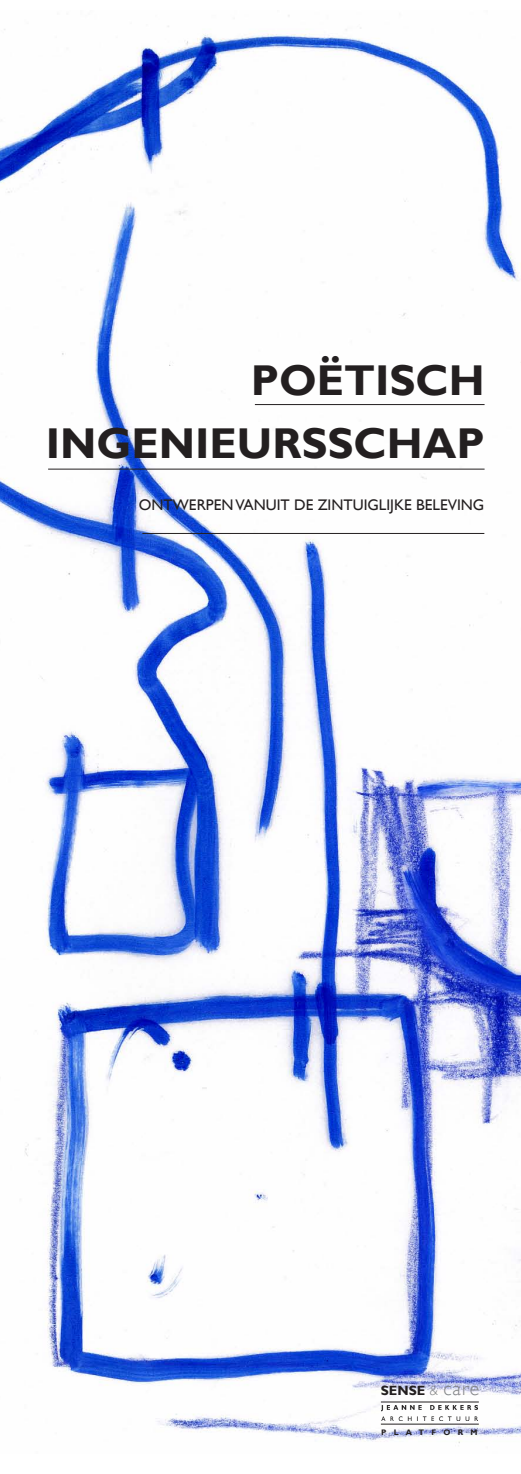
<style>
.page{position:relative;width:521px;height:1474px;background:#fff}
.page>*{position:absolute;margin:0;border:0;box-sizing:border-box;transform-origin:0 0}
.t1{font:700 43.05px "Gill Alt One";color:#231f20}
.t2{font:15.4px "Gill Alt One";color:#231f20}
.t3{font:700 13.3px "Gill Alt One";color:#231f20}
.t4{font:700 8.05px "Gill Alt One";letter-spacing:.91em;color:#231f20}
.s1{font-weight:300;color:#808285}
.s2{font-weight:300;font-size:19.6px;color:#808285}
</style>
<div class="page">
<img style="left:0;top:15px;width:521px;height:1428px">
<hr style="left:255px;top:404px;width:229px;height:1px;background:#231f20">
<hr style="left:48px;top:468px;width:436px;height:1px;background:#231f20">
<hr style="left:142px;top:533px;width:342px;height:1px;background:#231f20">
<hr style="left:381px;top:1401px;width:98px;height:1px;background:#231f20">
<hr style="left:381px;top:1423px;width:98px;height:1px;background:#231f20">
<img style="left:382px;top:1405px;width:95px;height:15px">
<p class="t1" style="left:251px;top:355px;width:235px">POËTISCH</p>
<p class="t1" style="left:46px;top:418px;width:440px">INGENIEURSSCHAP</p>
<p class="t2" style="left:139px;top:496px;width:347px">ONTWERPEN VANUIT DE ZINTUIGLIJKE BELEVING</p>
<p class="t3" style="left:381px;top:1382px;width:100px">SENSE <span class="s1">&amp;</span> <span class="s2">care</span></p>
<p class="t4" style="left:381px;top:1427px;width:98px">PLATFORM</p>
</div>
